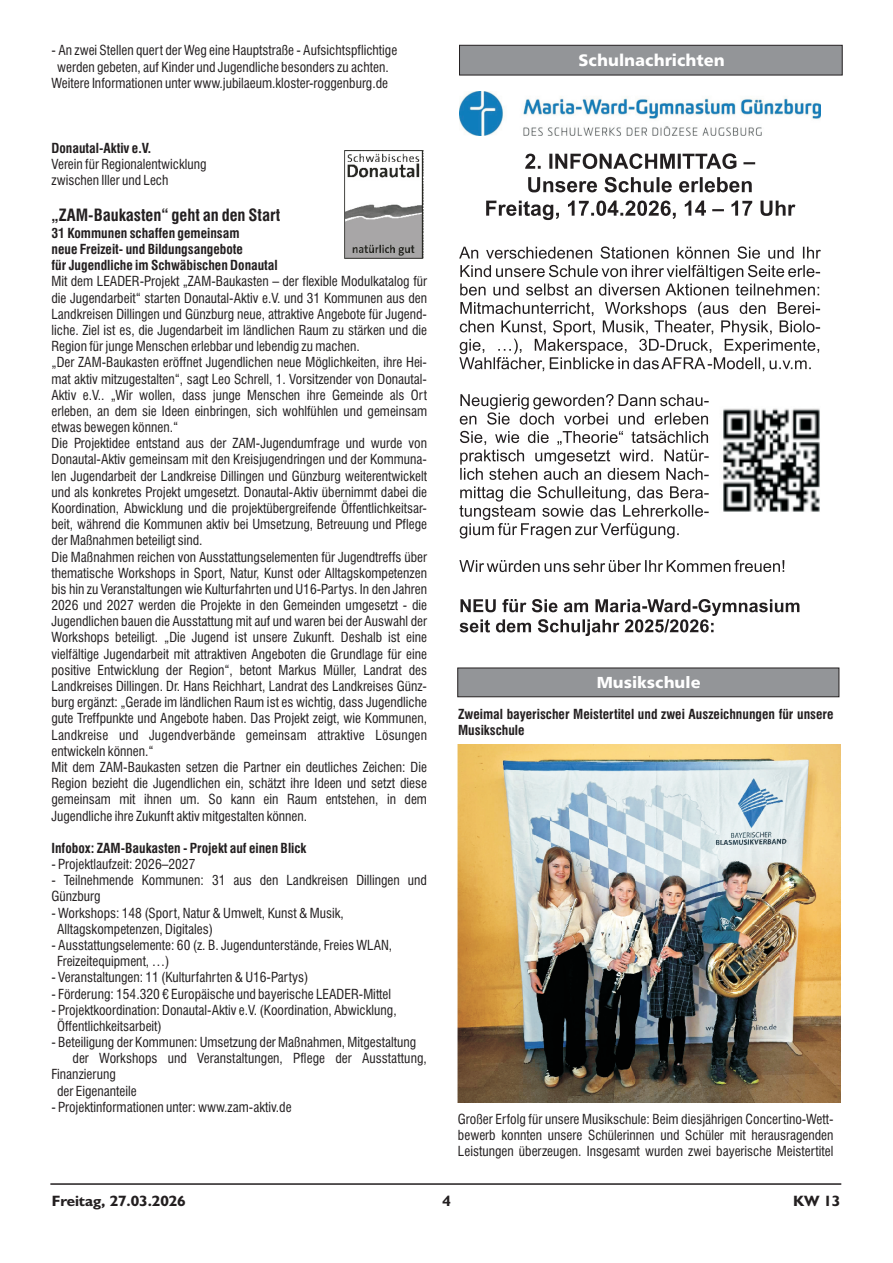
<style>
.page{position:relative;width:893px;height:1263px;background:#fff}
.page>*{position:absolute;margin:0;border:0;box-sizing:border-box;transform-origin:0 0}
.t1{font:16.5px "Humanist 777 BT Black B";color:#fff}
.t2{font:700 condensed 16.5px "Swiss 721 BT";color:#231f20}
.t3{font:15.9px "Humanist 777 BT Black B";color:#fff}
.t4{font:700 15px "Humanist 521 BT";letter-spacing:-.005em;color:#231f20;scale:1.04 1}
.t5{font:condensed 13.5px/16.2px "Swiss 721 BT";color:#231f20}
.t6{font:700 condensed 13.5px/16.2px "Swiss 721 BT";color:#231f20}
</style>
<div class="page">
<hr style="left:50px;top:1183px;width:791px;height:2px;background:#231f20">
<img style="left:344px;top:151px;width:80px;height:108px">
<svg style="left:457px;top:667px;width:383px;height:30px;background:#8e8f92"></svg>
<img style="left:458px;top:745px;width:382px;height:357px">
<img style="left:459px;top:92px;width:362px;height:43px">
<svg style="left:459px;top:153px;width:362px;height:483px"></svg>
<img style="left:720px;top:406px;width:101px;height:107px">
<svg style="left:459px;top:45px;width:384px;height:31px;background:#8d8f91"></svg>
<p class="t5" style="left:52px;top:44px;width:347px">- An zwei Stellen quert der Weg eine Hauptstraße - Aufsichtspflichtige</p>
<p class="t5" style="left:57px;top:60px;width:333px">werden gebeten, auf Kinder und Jugendliche besonders zu achten.</p>
<p class="t5" style="left:52px;top:76px;width:338px">Weitere Informationen unter www.jubilaeum.kloster-roggenburg.de</p>
<p class="t6" style="left:52px;top:141px;width:101px">Donautal-Aktiv e.V.</p>
<p class="t5" style="left:52px;top:157px;width:157px">Verein für Regionalentwicklung zwischen Iller und Lech</p>
<p class="t2" style="left:52px;top:208px;width:230px">„ZAM-Baukasten“ geht an den Start</p>
<p class="t6" style="left:52px;top:226px;width:228px">31 Kommunen schaffen gemeinsam<br>neue Freizeit- und Bildungsangebote<br>für Jugendliche im Schwäbischen Donautal</p>
<p class="t5" style="left:51px;top:275px;width:377px">Mit dem LEADER-Projekt „ZAM-Baukasten – der flexible Modulkatalog für die Jugendarbeit“ starten Donautal-Aktiv e.V. und 31 Kommunen aus den Landkreisen Dillingen und Günzburg neue, attraktive Angebote für Jugend&shy;liche. Ziel ist es, die Jugendarbeit im ländlichen Raum zu stärken und die Region für junge Menschen erlebbar und lebendig zu machen.<br>„Der ZAM-Baukasten eröffnet Jugendlichen neue Möglichkeiten, ihre Hei&shy;mat aktiv mitzugestalten“, sagt Leo Schrell, 1. Vorsitzender von Donautal-Aktiv e.V.. „Wir wollen, dass junge Menschen ihre Gemeinde als Ort erleben, an dem sie Ideen einbringen, sich wohlfühlen und gemeinsam etwas bewegen können.“<br>Die Projektidee entstand aus der ZAM-Jugendumfrage und wurde von Donautal-Aktiv gemeinsam mit den Kreisjugendringen und der Kommuna&shy;len Jugendarbeit der Landkreise Dillingen und Günzburg weiterentwickelt und als konkretes Projekt umgesetzt. Donautal-Aktiv übernimmt dabei die Koordination, Abwicklung und die projektübergreifende Öffentlichkeitsar&shy;beit, während die Kommunen aktiv bei Umsetzung, Betreuung und Pflege der Maßnahmen beteiligt sind.<br>Die Maßnahmen reichen von Ausstattungselementen für Jugendtreffs über thematische Workshops in Sport, Natur, Kunst oder Alltagskompetenzen bis hin zu Veranstaltungen wie Kulturfahrten und U16-Partys. In den Jahren 2026 und 2027 werden die Projekte in den Gemeinden umgesetzt - die Jugendlichen bauen die Ausstattung mit auf und waren bei der Auswahl der Workshops beteiligt. „Die Jugend ist unsere Zukunft. Deshalb ist eine vielfältige Jugendarbeit mit attraktiven Angeboten die Grundlage für eine positive Entwicklung der Region“, betont Markus Müller, Landrat des Landkreises Dillingen. Dr. Hans Reichhart, Landrat des Landkreises Günz&shy;burg ergänzt: „Gerade im ländlichen Raum ist es wichtig, dass Jugendliche</p>
<p class="t5" style="left:51px;top:712px;width:377px">gute Treffpunkte und Angebote haben. Das Projekt zeigt, wie Kommunen,</p>
<p class="t5" style="left:51px;top:728px;width:377px">Landkreise und Jugendverbände gemeinsam attraktive Lösungen entwickeln können.“<br>Mit dem ZAM-Baukasten setzen die Partner ein deutliches Zeichen: Die Region bezieht die Jugendlichen ein, schätzt ihre Ideen und setzt diese gemeinsam mit ihnen um. So kann ein Raum entstehen, in dem Jugendliche ihre Zukunft aktiv mitgestalten können.</p>
<p class="t6" style="left:51px;top:841px;width:257px">Infobox: ZAM-Baukasten - Projekt auf einen Blick</p>
<p class="t5" style="left:51px;top:857px;width:145px">- Projektlaufzeit: 2026–2027</p>
<p class="t5" style="left:51px;top:874px;width:377px">- Teilnehmende Kommunen: 31 aus den Landkreisen Dillingen und<br>Günzburg</p>
<p class="t5" style="left:57px;top:906px;width:288px;text-indent:-6px">- Workshops: 148 (Sport, Natur &amp; Umwelt, Kunst &amp; Musik,<br>Alltagskompetenzen, Digitales)</p>
<p class="t5" style="left:57px;top:938px;width:337px;text-indent:-6px">- Ausstattungselemente: 60 (z. B. Jugendunterstände, Freies WLAN,<br>Freizeitequipment, …)</p>
<p class="t5" style="left:51px;top:971px;width:258px">- Veranstaltungen: 11 (Kulturfahrten &amp; U16-Partys)</p>
<p class="t5" style="left:51px;top:987px;width:341px">- Förderung: 154.320 € Europäische und bayerische LEADER-Mittel</p>
<p class="t5" style="left:57px;top:1003px;width:341px;text-indent:-6px">- Projektkoordination: Donautal-Aktiv e.V. (Koordination, Abwicklung,<br>Öffentlichkeitsarbeit)</p>
<p class="t5" style="left:51px;top:1035px;width:366px">- Beteiligung der Kommunen: Umsetzung der Maßnahmen, Mitgestaltung</p>
<p class="t5" style="left:73px;top:1052px;width:356px">der Workshops und Veranstaltungen, Pflege der Ausstattung,</p>
<p class="t5" style="left:51px;top:1068px;width:66px">Finanzierung</p>
<p class="t5" style="left:57px;top:1084px;width:81px">der Eigenanteile</p>
<p class="t5" style="left:51px;top:1100px;width:242px">- Projektinformationen unter: www.zam-aktiv.de</p>
<p class="t1" style="left:527px;top:52px;width:251px">Amtliche Bekanntmachungen</p>
<p class="t1" style="left:579px;top:54px;width:148px">Schulnachrichten</p>
<p class="t3" style="left:525px;top:674px;width:250px">AmtlicheMBueskaiknscnhtmuleachungen</p>
<p class="t6" style="left:458px;top:707px;width:377px">Zweimal bayerischer Meistertitel und zwei Auszeichnungen für unsere</p>
<p class="t6" style="left:458px;top:723px;width:68px">Musikschule</p>
<p class="t5" style="left:458px;top:1112px;width:377px;text-align:justify">Großer Erfolg für unsere Musikschule: Beim diesjährigen Concertino-Wett&shy;bewerb konnten unsere Schülerinnen und Schüler mit herausragenden Leistungen überzeugen. Insgesamt wurden zwei bayerische Meistertitel</p>
<p class="t4" style="left:52px;top:1194px;width:130px">Freitag, 27.03.2026</p>
<p class="t4" style="left:442px;top:1194px;width:10px">4</p>
<p class="t4" style="left:793px;top:1194px;width:47px">KW 13</p>
</div>
